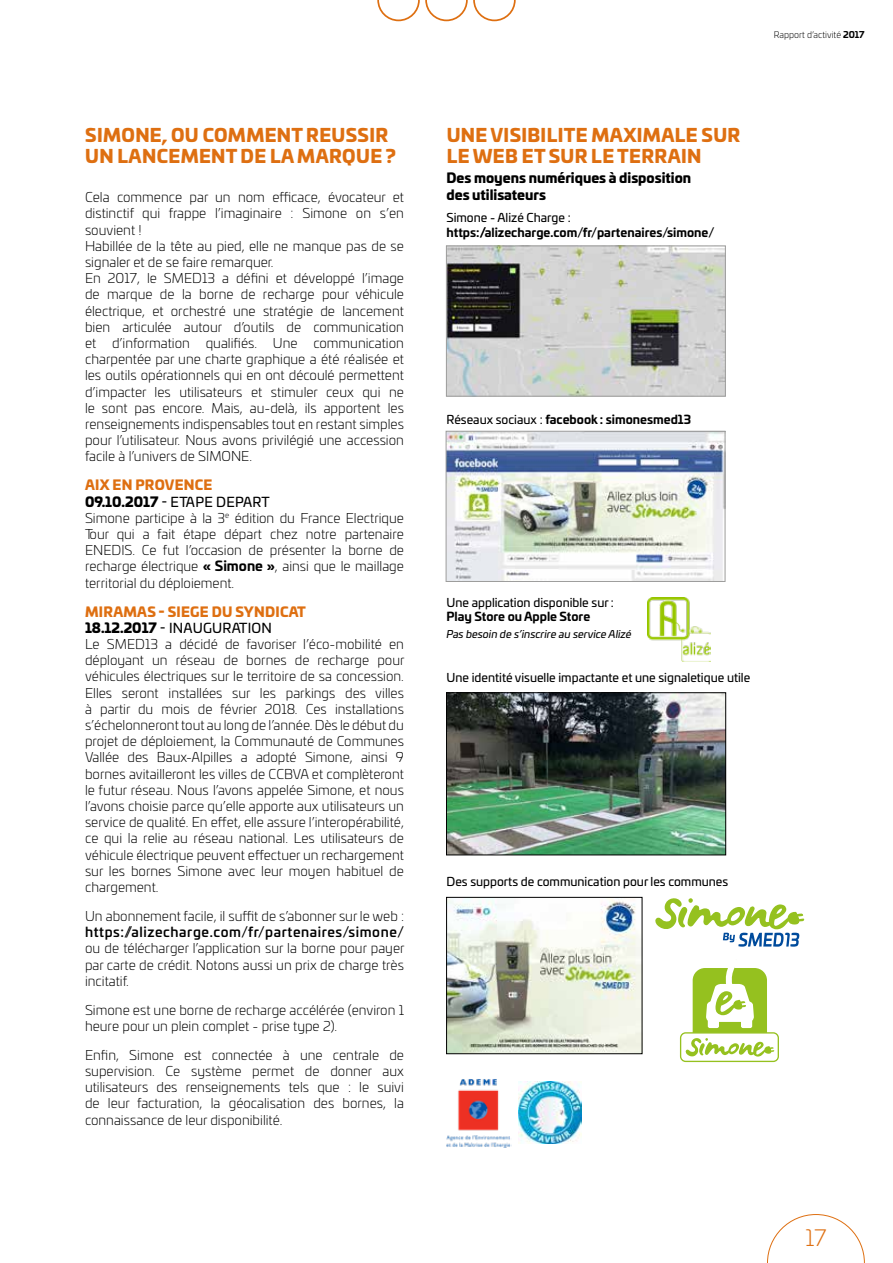
<style>
.page{position:relative;width:893px;height:1263px;background:#fff}
.page>*{position:absolute;margin:0;border:0;box-sizing:border-box;transform-origin:0 0}
.t1{font:300 22.5px "Univia Pro";color:#de6f11}
.t2{font:900 18px/21px "Univia Pro";letter-spacing:.02em;color:#de6f11}
.t3{font:300 13.5px/16.2px "Univia Pro";color:#000}
.t4{font:500 13.5px "Univia Pro";letter-spacing:.045em;color:#000}
.t5{font:900 13.5px/16.2px "Univia Pro";color:#000}
.t6{font:12px "Univia Pro";color:#000}
.t7{font:700 12px "Univia Pro";color:#000}
.t8{font:italic 10.5px "Univia Pro";color:#000}
.t9{font:300 9px "Univia Pro";color:#000}
.s1{font-weight:700}
.s2{font-weight:900;color:#de6f11}
.s3{font-weight:900}
.s4{font-weight:400}
</style>
<div class="page">
<img style="left:448px;top:694px;width:276px;height:159px">
<div style="left:446px;top:692px;width:280px;height:163px;border:1px solid #000"></div>
<img style="left:448px;top:248px;width:276px;height:147px">
<div style="left:446px;top:246px;width:280px;height:151px;border:1px solid #9d9d9c"></div>
<img style="left:448px;top:433px;width:275px;height:147px">
<div style="left:446px;top:431px;width:279px;height:151px;border:1px solid #9d9d9c"></div>
<img style="left:519px;top:1081px;width:62px;height:63px">
<img style="left:446px;top:1079px;width:66px;height:68px">
<img style="left:448px;top:899px;width:192px;height:153px">
<div style="left:446px;top:897px;width:196px;height:157px;border:1px solid #000"></div>
<div style="left:693px;top:968px;width:74px;height:86px;background:#95c11f;border-radius:12px"></div>
<div style="left:681px;top:1033px;width:97px;height:28px;background:#fff;border-radius:5px"></div>
<div style="left:680px;top:1032px;width:99px;height:30px;border:1px solid #95c11f;border-radius:5px"></div>
<svg style="left:685px;top:1038px;width:90px;height:19px"></svg>
<svg style="left:655px;top:898px;width:150px;height:130px"></svg>
<img style="left:647px;top:597px;width:64px;height:65px">
<svg style="left:377px;top:0;width:139px;height:21px"></svg>
<svg style="left:767px;top:1214px;width:98px;height:49px"></svg>
<p class="t9" style="left:774px;top:29px;width:92px">Rapport d’activité <span class="s1">2017</span></p>
<h2 class="t2" style="left:85px;top:123px;width:312px">SIMONE, OU COMMENT REUSSIR<br>UN LANCEMENT DE LA MARQUE ?</h2>
<h2 class="t2" style="left:447px;top:123px;width:295px">UNE VISIBILITE MAXIMALE SUR<br>LE WEB ET SUR LE TERRAIN</h2>
<p class="t5" style="left:446px;top:169px;width:246px">Des moyens numériques à disposition des utilisateurs</p>
<p class="t3" style="left:85px;top:189px;width:320px">Cela commence par un nom efficace, évocateur et distinctif qui frappe l’imaginaire : Simone on s’en souvient !<br>Habillée de la tête au pied, elle ne manque pas de se signaler et de se faire remarquer.<br>En 2017, le SMED13 a défini et développé l’image de marque de la borne de recharge pour véhicule électrique, et orchestré une stratégie de lancement bien articulée autour d’outils de communication et d’information qualifiés. Une communication charpentée par une charte graphique a été réalisée et les outils opérationnels qui en ont découlé permettent d’impacter les utilisateurs et stimuler ceux qui ne le sont pas encore. Mais, au-delà, ils apportent les renseignements indispensables tout en restant simples pour l’utilisateur. Nous avons privilégié une accession facile à l’univers de SIMONE.</p>
<p class="t3" style="left:85px;top:477px;width:320px"><span class="s2">AIX EN PROVENCE<br></span><span class="s3">09.10.2017</span> <span class="s4">- ETAPE DEPART<br></span>Simone participe à la 3<sup>e</sup> édition du France Electrique Tour qui a fait étape départ chez notre partenaire ENEDIS. Ce fut l’occasion de présenter la borne de recharge électrique <span class="s1">« Simone »</span>, ainsi que le maillage territorial du déploiement.</p>
<p class="t3" style="left:85px;top:603px;width:321px"><span class="s2">MIRAMAS - SIEGE DU SYNDICAT<br></span><span class="s3">18.12.2017</span> <span class="s4">- INAUGURATION<br></span>Le SMED13 a décidé de favoriser l’éco-mobilité en déployant un réseau de bornes de recharge pour véhicules électriques sur le territoire de sa concession.<br>Elles seront installées sur les parkings des villes à partir du mois de février 2018. Ces installations s’échelonneront tout au long de l’année. Dès le début du projet de déploiement, la Communauté de Communes Vallée des Baux-Alpilles a adopté Simone, ainsi 9 bornes avitailleront les villes de CCBVA et complèteront le futur réseau. Nous l’avons appelée Simone, et nous l’avons choisie parce qu’elle apporte aux utilisateurs un service de qualité. En effet, elle assure l’interopérabilité, ce qui la relie au réseau national. Les utilisateurs de véhicule électrique peuvent effectuer un rechargement sur les bornes Simone avec leur moyen habituel de chargement.</p>
<p class="t3" style="left:85px;top:907px;width:320px">Un abonnement facile, il suffit de s’abonner sur le web :</p>
<p class="t4" style="left:85px;top:921px;width:320px">https://alizecharge.com/fr/partenaires/simone/</p>
<p class="t3" style="left:85px;top:940px;width:321px;text-align:justify">ou de télécharger l’application sur la borne pour payer par carte de crédit. Notons aussi un prix de charge très incitatif.</p>
<p class="t3" style="left:85px;top:1001px;width:320px">Simone est une borne de recharge accélérée (environ 1 heure pour un plein complet - prise type 2).</p>
<p class="t3" style="left:85px;top:1046px;width:320px;text-align:justify">Enfin, Simone est connectée à une centrale de supervision. Ce système permet de donner aux utilisateurs des renseignements tels que : le suivi de leur facturation, la géocalisation des bornes, la connaissance de leur disponibilité.</p>
<p class="t6" style="left:446px;top:209px;width:126px">Simone - Alizé Charge :</p>
<p class="t7" style="left:446px;top:222px;width:269px">https:/alizecharge.com/fr/partenaires/simone/</p>
<p class="t7" style="left:446px;top:409px;width:246px"><span class="s4">Réseaux sociaux :</span> facebook : simonesmed13</p>
<p class="t6" style="left:446px;top:594px;width:169px">Une application disponible sur :</p>
<p class="t7" style="left:446px;top:607px;width:145px">Play Store ou Apple Store</p>
<p class="t8" style="left:446px;top:626px;width:187px">Pas besoin de s’inscrire au service Alizé</p>
<p class="t6" style="left:446px;top:669px;width:305px">Une identité visuelle impactante et une signaletique utile</p>
<p class="t6" style="left:446px;top:872px;width:283px">Des supports de communication pour les communes</p>
<h1 class="t1" style="left:805px;top:1222px;width:22px">17</h1>
</div>
